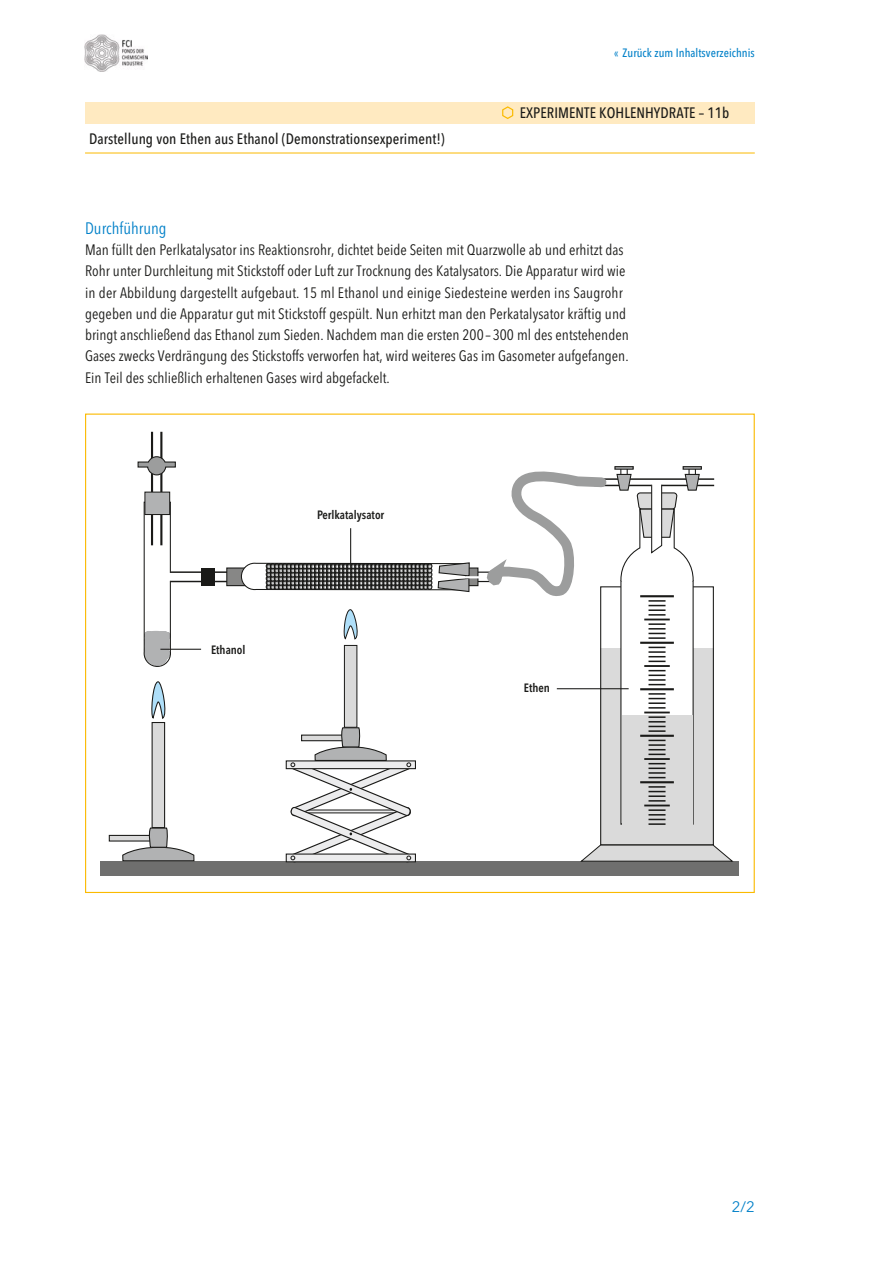
<style>
.page{position:relative;width:893px;height:1263px;background:#fff}
.page>*{position:absolute;margin:0;border:0;box-sizing:border-box;transform-origin:0 0}
.t1{font:condensed 16.5px "Avenir Next LT Pro";color:#0080c8}
.t2{font:condensed 15px/21.3px "Avenir Next LT Pro";color:#1a1a18}
.t3{font:500 condensed 15px "Avenir Next LT Pro";letter-spacing:.005em;color:#1a1a18}
.t4{font:15px "Avenir Next LT Pro";color:#0080c8}
.t5{font:500 condensed 12px "Avenir Next LT Pro";letter-spacing:.005em;color:#0080c8}
.t6{font:600 condensed 12px "Avenir Next LT Pro";color:#1a1a18}
</style>
<div class="page">
<hr style="left:85px;top:153px;width:670px;height:1px;background:#fbba00">
<img style="left:84px;top:34px;width:63px;height:38px">
<div style="left:85px;top:102px;width:670px;height:21px;background:#ffeac1"></div>
<svg style="left:502px;top:106px;width:12px;height:13px"></svg>
<div style="left:101px;top:861px;width:638px;height:15px;background:#6f6f6e"></div>
<hr style="left:460px;top:571px;width:40px;height:2px;background:#1a1a18">
<hr style="left:460px;top:581px;width:40px;height:1px;background:#1a1a18">
<div style="left:152px;top:722px;width:13px;height:105px;background:#dadada"></div>
<div style="left:152px;top:722px;width:13px;height:106px;border:1px solid #1a1a18"></div>
<div style="left:109px;top:835px;width:42px;height:6px;background:#dadada"></div>
<div style="left:109px;top:835px;width:43px;height:6px;border:1px solid #1a1a18"></div>
<svg style="left:122px;top:764px;width:73px;height:98px"></svg>
<svg style="left:151px;top:681px;width:15px;height:38px"></svg>
<hr style="left:160px;top:649px;width:41px;height:1px;background:#1a1a18">
<svg style="left:143px;top:501px;width:29px;height:166px"></svg>
<div style="left:286px;top:854px;width:129px;height:8px;background:#ececed"></div>
<div style="left:286px;top:853px;width:130px;height:9px;border:1px solid #1a1a18"></div>
<div style="left:286px;top:761px;width:129px;height:8px;background:#ececed"></div>
<div style="left:286px;top:760px;width:130px;height:9px;border:1px solid #1a1a18"></div>
<div style="left:344px;top:645px;width:13px;height:82px;background:#dadada"></div>
<div style="left:344px;top:645px;width:13px;height:83px;border:1px solid #1a1a18"></div>
<svg style="left:289px;top:664px;width:123px;height:199px"></svg>
<svg style="left:343px;top:609px;width:15px;height:31px"></svg>
<div style="left:201px;top:568px;width:14px;height:18px;background:#1a1a18"></div>
<hr style="left:151px;top:432px;width:2px;height:113px;background:#1a1a18">
<hr style="left:160px;top:432px;width:2px;height:113px;background:#1a1a18">
<hr style="left:170px;top:571px;width:76px;height:2px;background:#1a1a18">
<hr style="left:170px;top:581px;width:76px;height:1px;background:#1a1a18">
<svg style="left:137px;top:456px;width:39px;height:20px"></svg>
<div style="left:227px;top:568px;width:25px;height:18px;background:#878786"></div>
<div style="left:226px;top:567px;width:27px;height:19px;border:1px solid #1a1a18"></div>
<div style="left:452px;top:568px;width:26px;height:18px;background:#878786"></div>
<div style="left:452px;top:567px;width:26px;height:19px;border:1px solid #1a1a18"></div>
<hr style="left:594px;top:478px;width:120px;height:2px;background:#1a1a18">
<hr style="left:661px;top:485px;width:53px;height:1px;background:#1a1a18">
<div style="left:145px;top:492px;width:25px;height:22px;background:#b1b2b3"></div>
<div style="left:144px;top:492px;width:26px;height:23px;border:1px solid #1a1a18"></div>
<div style="left:683px;top:466px;width:19px;height:4px;border:1px solid #1a1a18"></div>
<hr style="left:350px;top:528px;width:1px;height:41px;background:#1a1a18">
<div style="left:600px;top:649px;width:114px;height:196px;background:#dadada"></div>
<div style="left:600px;top:586px;width:114px;height:259px;border:1px solid #1a1a18"></div>
<svg style="left:580px;top:844px;width:154px;height:18px;background:#c4c4c4"></svg>
<svg style="left:479px;top:466px;width:222px;height:359px"></svg>
<hr style="left:446px;top:576px;width:36px;height:2px;background:#fff">
<svg style="left:241px;top:562px;width:229px;height:31px"></svg>
<p class="t5" style="left:614px;top:46px;width:142px">« Zurück zum Inhaltsverzeichnis</p>
<p class="t3" style="left:89px;top:130px;width:357px">Darstellung von Ethen aus Ethanol (Demonstrationsexperiment!)</p>
<p class="t3" style="left:520px;top:104px;width:211px">EXPERIMENTE KOHLENHYDRATE – 11b</p>
<p class="t1" style="left:85px;top:218px;width:83px">Durchführung</p>
<p class="t2" style="left:85px;top:239px;width:545px">Man füllt den Perlkatalysator ins Reaktionsrohr, dichtet beide Seiten mit Quarzwolle ab und erhitzt das Rohr unter Durchleitung mit Stickstoff oder Luft zur Trocknung des Katalysators. Die Apparatur wird wie in der Abbildung dargestellt aufgebaut. 15 ml Ethanol und einige Siedesteine werden ins Saugrohr gegeben und die Apparatur gut mit Stickstoff gespült. Nun erhitzt man den Perkatalysator kräftig und bringt anschließend das Ethanol zum Sieden. Nachdem man die ersten 200 – 300 ml des entstehenden Gases zwecks Verdrängung des Stickstoffs verworfen hat, wird weiteres Gas im Gasometer aufgefangen.<br>Ein Teil des schließlich erhaltenen Gases wird abgefackelt.</p>
<p class="t6" style="left:211px;top:642px;width:36px">Ethanol</p>
<p class="t6" style="left:317px;top:507px;width:69px">Perlkatalysator</p>
<p class="t6" style="left:524px;top:680px;width:28px">Ethen</p>
<p class="t4" style="left:732px;top:1198px;width:24px">2/2</p>
</div>
